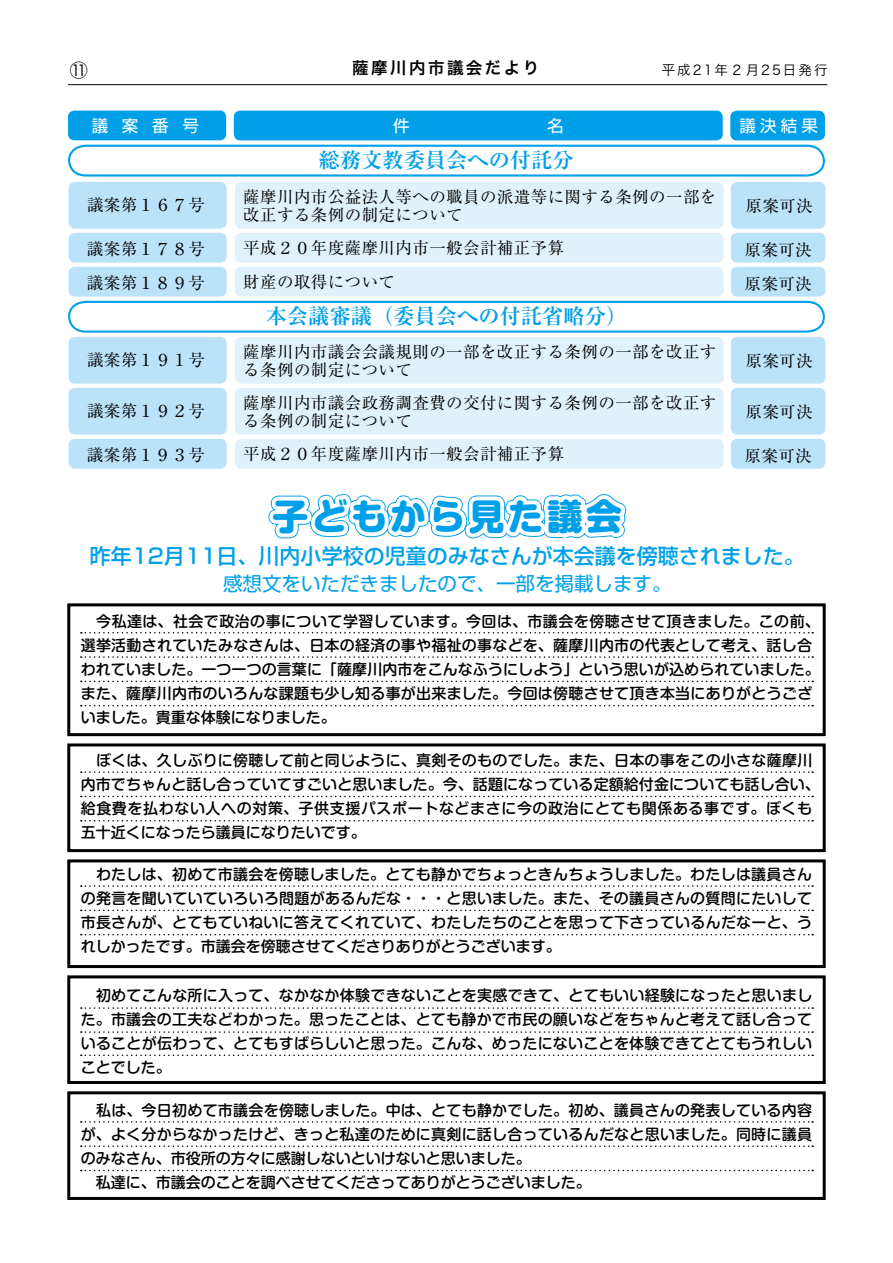
<style>
.page{position:relative;width:893px;height:1263px;background:#fff}
.page>*{position:absolute;margin:0;border:0;box-sizing:border-box;transform-origin:0 0}
.t1{font:800 35.7px "Shin M Go Pro";letter-spacing:.1em;color:#00a0e9}
.t2{font:700 21.3px "Ryumin Pro";color:#00a0e9}
.t3{font:500 21px "Shin Go Pro";color:#00a0e9}
.t4{font:19.5px "Shin Go Pro";color:#00a0e9}
.t5{font:18px "Hira Kaku Pro W3";color:#000}
.t6{font:16.5px "Ryumin Pro";letter-spacing:.025em;color:#000}
.t7{font:16.5px "Hira Kaku Pro W6";letter-spacing:.15em;color:#000}
.t8{font:16.5px "Shin Go Pro";color:#fff}
.t9{font:500 15px/24px "Shin M Go Pro";letter-spacing:.015em;color:#000}
.t10{font:13.5px "Hira Kaku Pro W3";letter-spacing:.15em;color:#000}
</style>
<div class="page">
<hr style="left:68px;top:84px;width:759px;height:1px;background:#000">
<svg style="left:68px;top:144px;width:757px;height:33px"></svg>
<svg style="left:68px;top:300px;width:757px;height:33px"></svg>
<div style="left:68px;top:111px;width:158px;height:29px;background:#00a0e9;border-radius:6px"></div>
<div style="left:234px;top:111px;width:489px;height:29px;background:#00a0e9;border-radius:6px"></div>
<div style="left:730px;top:111px;width:95px;height:29px;background:#00a0e9;border-radius:6px"></div>
<div style="left:235px;top:182px;width:489px;height:47px;background:#dff2fc;border-radius:6px"></div>
<div style="left:69px;top:182px;width:158px;height:47px;background:#bae3f9;border-radius:6px"></div>
<div style="left:731px;top:182px;width:94px;height:47px;background:#bae3f9;border-radius:6px"></div>
<div style="left:235px;top:388px;width:489px;height:47px;background:#dff2fc;border-radius:6px"></div>
<div style="left:69px;top:388px;width:158px;height:47px;background:#bae3f9;border-radius:6px"></div>
<div style="left:731px;top:388px;width:94px;height:47px;background:#bae3f9;border-radius:6px"></div>
<div style="left:235px;top:337px;width:489px;height:47px;background:#dff2fc;border-radius:6px"></div>
<div style="left:69px;top:337px;width:158px;height:47px;background:#bae3f9;border-radius:6px"></div>
<div style="left:731px;top:337px;width:94px;height:47px;background:#bae3f9;border-radius:6px"></div>
<div style="left:235px;top:233px;width:489px;height:30px;background:#dff2fc;border-radius:6px"></div>
<div style="left:69px;top:233px;width:158px;height:30px;background:#bae3f9;border-radius:6px"></div>
<div style="left:731px;top:233px;width:94px;height:30px;background:#bae3f9;border-radius:6px"></div>
<div style="left:235px;top:439px;width:489px;height:30px;background:#dff2fc;border-radius:6px"></div>
<div style="left:69px;top:439px;width:158px;height:30px;background:#bae3f9;border-radius:6px"></div>
<div style="left:731px;top:439px;width:94px;height:30px;background:#bae3f9;border-radius:6px"></div>
<div style="left:235px;top:267px;width:489px;height:30px;background:#dff2fc;border-radius:6px"></div>
<div style="left:69px;top:267px;width:158px;height:30px;background:#bae3f9;border-radius:6px"></div>
<div style="left:731px;top:267px;width:94px;height:30px;background:#bae3f9;border-radius:6px"></div>
<svg style="left:81px;top:1007px;width:732px;height:2px"></svg>
<svg style="left:81px;top:1031px;width:732px;height:2px"></svg>
<svg style="left:81px;top:1054px;width:732px;height:2px"></svg>
<svg style="left:81px;top:494px;width:732px;height:475px"></svg>
<svg style="left:81px;top:1121px;width:732px;height:2px"></svg>
<svg style="left:81px;top:1145px;width:732px;height:2px"></svg>
<svg style="left:81px;top:1170px;width:732px;height:1px"></svg>
<div style="left:67px;top:1091px;width:759px;height:109px;border:3px solid #000"></div>
<div style="left:67px;top:975px;width:759px;height:109px;border:3px solid #000"></div>
<div style="left:67px;top:859px;width:759px;height:109px;border:3px solid #000"></div>
<div style="left:67px;top:743px;width:759px;height:109px;border:3px solid #000"></div>
<div style="left:67px;top:603px;width:759px;height:133px;border:3px solid #000"></div>
<p class="t5" style="left:70px;top:54px;width:19px">⑪</p>
<p class="t7" style="left:352px;top:53px;width:189px">薩摩川内市議会だより</p>
<p class="t10" style="left:662px;top:58px;width:167px">平成21年２月25日発行</p>
<p class="t8" style="left:92px;top:112px;width:18px">議</p>
<p class="t8" style="left:122px;top:112px;width:18px">案</p>
<p class="t8" style="left:152px;top:112px;width:18px">番</p>
<p class="t8" style="left:182px;top:112px;width:18px">号</p>
<p class="t8" style="left:739px;top:113px;width:80px">議決結果</p>
<h2 class="t2" style="left:319px;top:143px;width:257px">総務文教委員会への付託分</h2>
<p class="t6" style="left:87px;top:192px;width:119px">議案第１６７号</p>
<p class="t6" style="left:243px;top:184px;width:475px">薩摩川内市公益法人等への職員の派遣等に関する条例の一部を</p>
<p class="t6" style="left:243px;top:202px;width:221px">改正する条例の制定について</p>
<p class="t6" style="left:745px;top:193px;width:69px">原案可決</p>
<p class="t6" style="left:87px;top:236px;width:119px">議案第１７８号</p>
<p class="t6" style="left:243px;top:235px;width:322px">平成２０年度薩摩川内市一般会計補正予算</p>
<p class="t6" style="left:744px;top:237px;width:69px">原案可決</p>
<p class="t6" style="left:87px;top:270px;width:119px">議案第１８９号</p>
<p class="t6" style="left:243px;top:269px;width:153px">財産の取得について</p>
<p class="t6" style="left:744px;top:271px;width:69px">原案可決</p>
<h2 class="t2" style="left:266px;top:299px;width:363px">本会議審議（委員会への付託省略分(</h2>
<p class="t6" style="left:87px;top:347px;width:119px">議案第１９１号</p>
<p class="t6" style="left:243px;top:339px;width:475px">薩摩川内市議会会議規則の一部を改正する条例の一部を改正す</p>
<p class="t6" style="left:243px;top:357px;width:170px">る条例の制定について</p>
<p class="t6" style="left:745px;top:348px;width:69px">原案可決</p>
<p class="t6" style="left:87px;top:398px;width:119px">議案第１９２号</p>
<p class="t6" style="left:243px;top:390px;width:475px">薩摩川内市議会政務調査費の交付に関する条例の一部を改正す</p>
<p class="t6" style="left:243px;top:408px;width:170px">る条例の制定について</p>
<p class="t6" style="left:745px;top:399px;width:69px">原案可決</p>
<p class="t6" style="left:87px;top:442px;width:119px">議案第１９３号</p>
<p class="t6" style="left:243px;top:441px;width:322px">平成２０年度薩摩川内市一般会計補正予算</p>
<p class="t6" style="left:744px;top:443px;width:69px">原案可決</p>
<h1 class="t1" style="left:273px;top:487px;width:351px">子どもから見た議会</h1>
<h3 class="t3" style="left:90px;top:539px;width:716px">昨年12月11日、川内小学校の児童のみなさんが本会議を傍聴されました。</h3>
<h3 class="t4" style="left:223px;top:568px;width:450px">感想文をいただきましたので、一部を掲載します。</h3>
<p class="t9" style="left:81px;top:608px;width:741px">　今私達は、社会で政治の事について学習しています。今回は、市議会を傍聴させて頂きました。この前、選挙活動されていたみなさんは、日本の経済の事や福祉の事などを、薩摩川内市の代表として考え、話し合われていました。一つ一つの言葉に「薩摩川内市をこんなふうにしよう」という思いが込められていました。また、薩摩川内市のいろんな課題も少し知る事が出来ました。今回は傍聴させて頂き本当にありがとうございました。貴重な体験になりました。</p>
<p class="t9" style="left:81px;top:746px;width:741px">　ぼくは、久しぶりに傍聴して前と同じように、真剣そのものでした。また、日本の事をこの小さな薩摩川内市でちゃんと話し合っていてすごいと思いました。今、話題になっている定額給付金についても話し合い、給食費を払わない人への対策、子供支援パスポートなどまさに今の政治にとても関係ある事です。ぼくも五十近くになったら議員になりたいです。</p>
<p class="t9" style="left:81px;top:861px;width:733px;text-align:justify">　わたしは、初めて市議会を傍聴しました。とても静かでちょっときんちょうしました。わたしは議員さんの発言を聞いていていろいろ問題があるんだな・・・と思いました。また、その議員さんの質問にたいして市長さんが、とてもていねいに答えてくれていて、わたしたちのことを思って下さっているんだなーと、うれしかったです。市議会を傍聴させてくださりありがとうございます。</p>
<p class="t9" style="left:81px;top:982px;width:733px;text-align:justify">　初めてこんな所に入って、なかなか体験できないことを実感できて、とてもいい経験になったと思いました。市議会の工夫などわかった。思ったことは、とても静かで市民の願いなどをちゃんと考えて話し合っていることが伝わって、とてもすばらしいと思った。こんな、めったにないことを体験できてとてもうれしいことでした。</p>
<p class="t9" style="left:81px;top:1096px;width:733px">　私は、今日初めて市議会を傍聴しました。中は、とても静かでした。初め、議員さんの発表している内容が、よく分からなかったけど、きっと私達のために真剣に話し合っているんだなと思いました。同時に議員のみなさん、市役所の方々に感謝しないといけないと思いました。<br>　私達に、市議会のことを調べさせてくださってありがとうございました。</p>
</div>
